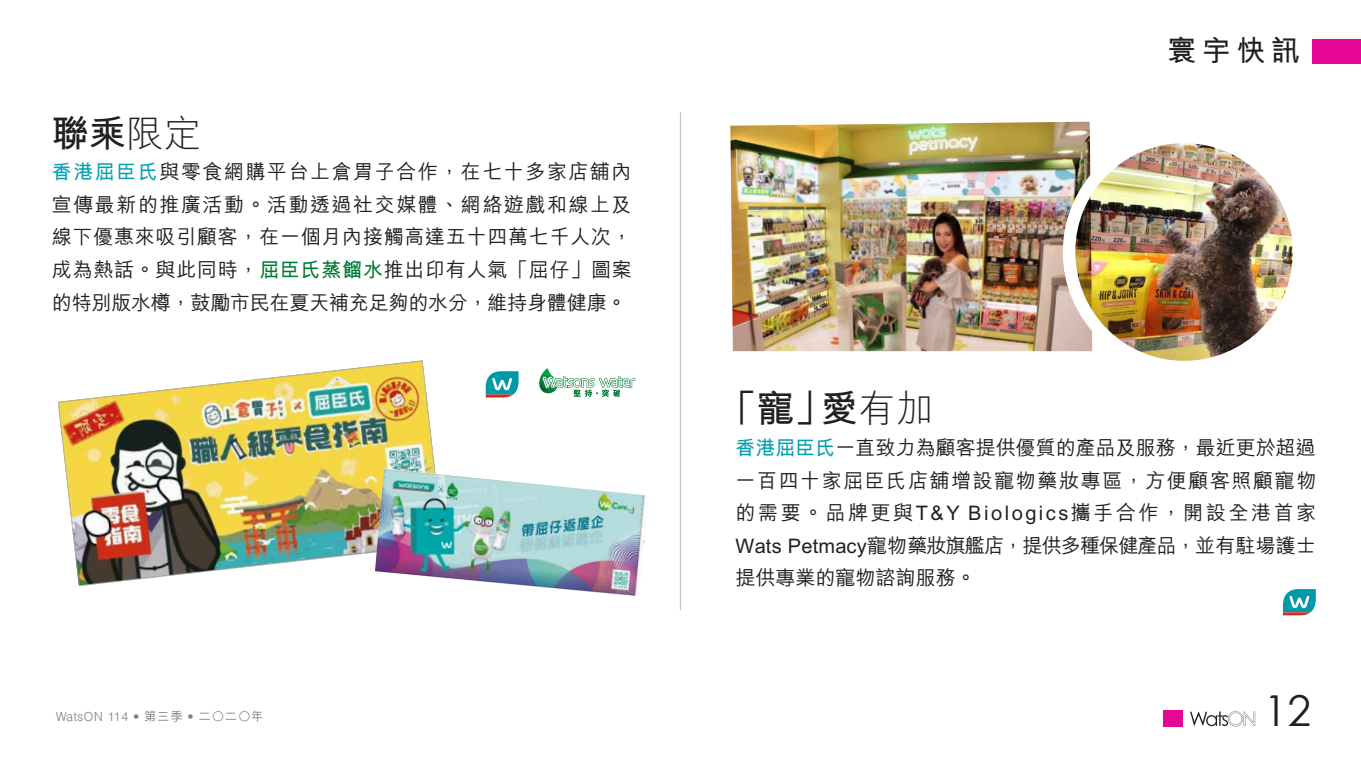
<style>
.page{position:relative;width:1361px;height:766px;background:#fff}
.page>*{position:absolute;margin:0;border:0;box-sizing:border-box;transform-origin:0 0}
.t1{font:42.5px "Century Gothic";color:#231f20}
.t2{font:700 37.5px "M Hei";color:#221f1f}
.t3{font:700 29px "M Hei";color:#231f20}
.t4{font:500 20px/32.5px "M Hei";color:#221f1f;text-align:justify}
.t5{font:300 12.5px "AT Triumvirate";letter-spacing:.05em;color:#808080}
.s1{font-weight:300}
.s2{font-weight:700;color:#05a1b0}
.s3{font-weight:700;color:#007934}
.s4{font-family:"M Hei";font-weight:500}
</style>
<div class="page">
<svg style="left:1190px;top:711px;width:65px;height:15px"></svg>
<div style="left:1163px;top:710px;width:20px;height:17px;background:#e50695"></div>
<div style="left:1312px;top:39px;width:49px;height:24px;background:#e50695"></div>
<hr style="left:680px;top:112px;width:1px;height:497px;background:#c5c6c8">
<svg style="left:492px;top:371px;width:26px;height:26px"></svg>
<svg style="left:1283px;top:589px;width:32px;height:26px"></svg>
<img style="left:57px;top:360px;width:435px;height:226px">
<svg style="left:539px;top:368px;width:96px;height:29px"></svg>
<img style="left:730px;top:122px;width:360px;height:229px">
<img style="left:1069px;top:137px;width:223px;height:223px">
<div style="left:1062px;top:131px;width:243px;height:242px;border:12px solid #fff;border-radius:50%"></div>
<img style="left:375px;top:468px;width:271px;height:128px">
<h2 class="t2" style="left:51px;top:114px;width:152px">聯乘<span class="s1">限定</span></h2>
<p class="t4" style="left:52px;top:156px;width:581px"><span class="s2">香港屈臣氏</span>與零食網購平台上倉胃子合作，在七十多家店舖內宣傳最新的推廣活動。活動透過社交媒體、網絡遊戲和線上及線下優惠來吸引顧客，在一個月內接觸高達五十四萬七千人次，成為熱話。與此同時，<span class="s3">屈臣氏蒸餾水</span>推出印有人氣「屈仔」圖案的特別版水樽，鼓勵市民在夏天補充足夠的水分，維持身體健康。</p>
<p class="t5" style="left:56px;top:708px;width:209px">WatsON 114 • <span class="s4">第三季</span> • <span class="s4">二○二○年</span></p>
<h2 class="t2" style="left:719px;top:389px;width:215px">「寵」愛<span class="s1">有加</span></h2>
<h3 class="t3" style="left:1167px;top:36px;width:134px">寰宇快訊</h3>
<p class="t4" style="left:735px;top:432px;width:582px"><span class="s2">香港屈臣氏</span>一直致力為顧客提供優質的產品及服務，最近更於超過一百四十家屈臣氏店舖增設寵物藥妝專區，方便顧客照顧寵物的需要。品牌更與T&amp;Y Biologics攜手合作，開設全港首家Wats Petmacy寵物藥妝旗艦店，提供多種保健產品，並有駐場護士提供專業的寵物諮詢服務。</p>
<h1 class="t1" style="left:1264px;top:685px;width:49px">12</h1>
</div>
